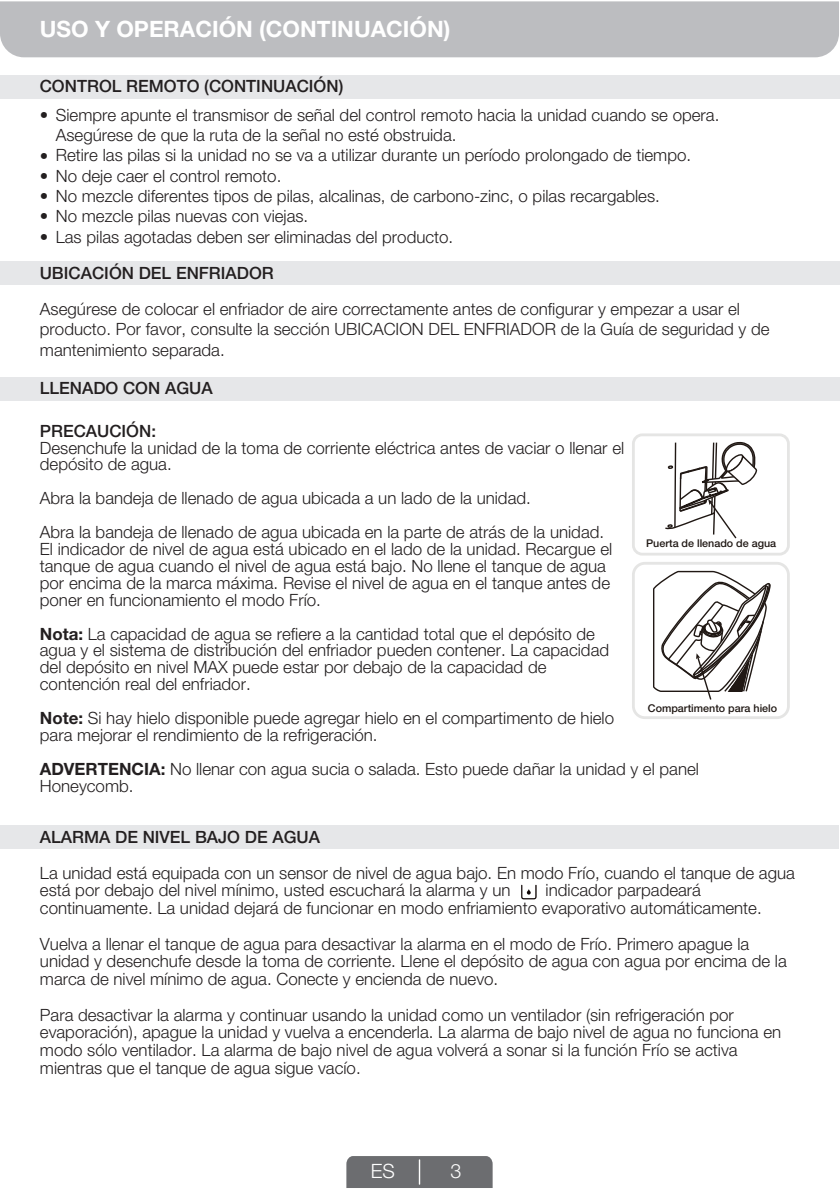
<style>
.page{position:relative;width:840px;height:1190px;background:#fff}
.page>*{position:absolute;margin:0;border:0;box-sizing:border-box;transform-origin:0 0}
.t1{font:700 22.6px "Helvetica Neue LT Std";color:#fff}
.t2{font:300 19.8px "Helvetica Neue LT Pro";color:#fff}
.t3{font:300 17px/17px "Helvetica Neue LT Pro";color:#231f20}
.t4{font:500 17px "Helvetica Neue LT Pro";color:#231f20}
.t5{font:500 10.8px "Helvetica Neue LT Pro";color:#201814}
.s1{font-weight:700}
</style>
<div class="page">
<div style="left:0;top:1px;width:839px;height:56px;background:#bcbdc0"></div>
<div style="left:0;top:377px;width:839px;height:24px;background:#e6e7e9"></div>
<div style="left:0;top:261px;width:839px;height:24px;background:#e6e7e9"></div>
<div style="left:0;top:75px;width:839px;height:24px;background:#e6e7e9"></div>
<div style="left:632px;top:433px;width:158px;height:123px;border:3px solid #e5e5e4;border-radius:9px"></div>
<svg style="left:664px;top:433px;width:94px;height:106px"></svg>
<div style="left:632px;top:562px;width:158px;height:157px;border:3px solid #e5e5e4;border-radius:12px"></div>
<svg style="left:653px;top:570px;width:118px;height:130px"></svg>
<div style="left:0;top:825px;width:839px;height:24px;background:#e6e7e9"></div>
<svg style="left:521px;top:885px;width:16px;height:14px"></svg>
<div style="left:346px;top:1156px;width:147px;height:32px;background:#6c6d70"></div>
<h1 class="t1" style="left:40px;top:16px;width:412px">USO Y OPERACIÓN (CONTINUACIÓN)</h1>
<p class="t4" style="left:40px;top:80px;width:305px">CONTROL REMOTO (CONTINUACIÓN)</p>
<p class="t3" style="left:56px;top:106px;width:665px;line-height:20.2px">Siempre apunte el transmisor de señal del control remoto hacia la unidad cuando se opera.<br>Asegúrese de que la ruta de la señal no esté obstruida.<br>Retire las pilas si la unidad no se va a utilizar durante un período prolongado de tiempo.<br>No deje caer el control remoto.<br>No mezcle diferentes tipos de pilas, alcalinas, de carbono-zinc, o pilas recargables.<br>No mezcle pilas nuevas con viejas.<br>Las pilas agotadas deben ser eliminadas del producto.</p>
<p class="t4" style="left:40px;top:267px;width:236px">UBICACIÓN DEL ENFRIADOR</p>
<p class="t3" style="left:40px;top:300px;width:731px;line-height:20.2px">Asegúrese de colocar el enfriador de aire correctamente antes de configurar y empezar a usar el producto. Por favor, consulte la sección UBICACION DEL ENFRIADOR de la Guía de seguridad y de mantenimiento separada.</p>
<p class="t4" style="left:40px;top:382px;width:174px">LLENADO CON AGUA</p>
<p class="t4" style="left:40px;top:424px;width:118px">PRECAUCIÓN:</p>
<p class="t3" style="left:40px;top:440px;width:586px">Desenchufe la unidad de la toma de corriente eléctrica antes de vaciar o llenar el depósito de agua.</p>
<p class="t3" style="left:40px;top:483px;width:566px;line-height:33.8px">Abra la bandeja de llenado de agua ubicada a un lado de la unidad.<br>Abra la bandeja de llenado de agua ubicada en la parte de atrás de la unidad.</p>
<p class="t3" style="left:40px;top:542px;width:574px">El indicador de nivel de agua está ubicado en el lado de la unidad. Recargue el tanque de agua cuando el nivel de agua está bajo. No llene el tanque de agua por encima de la marca máxima. Revise el nivel de agua en el tanque antes de poner en funcionamiento el modo Frío.</p>
<p class="t3" style="left:40px;top:626px;width:571px"><span class="s1">Nota:</span> La capacidad de agua se refiere a la cantidad total que el depósito de agua y el sistema de distribución del enfriador pueden contener. La capacidad del depósito en nivel MAX puede estar por debajo de la capacidad de contención real del enfriador.</p>
<p class="t3" style="left:40px;top:711px;width:576px"><span class="s1">Note:</span> Si hay hielo disponible puede agregar hielo en el compartimento de hielo para mejorar el rendimiento de la refrigeración.</p>
<p class="t3" style="left:40px;top:762px;width:661px"><span class="s1">ADVERTENCIA:</span> No llenar con agua sucia o salada. Esto puede dañar la unidad y el panel<br>Honeycomb.</p>
<p class="t5" style="left:646px;top:539px;width:132px">Puerta de llenado de agua</p>
<p class="t5" style="left:648px;top:704px;width:131px">Compartimento para hielo</p>
<p class="t4" style="left:40px;top:830px;width:282px">ALARMA DE NIVEL BAJO DE AGUA</p>
<p class="t3" style="left:40px;top:865px;width:757px;line-height:17.8px">La unidad está equipada con un sensor de nivel de agua bajo. En modo Frío, cuando el tanque de agua está por debajo del nivel mínimo, usted escuchará la alarma y un</p>
<p class="t3" style="left:40px;top:883px;width:723px;line-height:17.8px;text-indent:506px">indicador parpadeará continuamente. La unidad dejará de funcionar en modo enfriamiento evaporativo automáticamente.</p>
<p class="t3" style="left:40px;top:936px;width:748px;line-height:17.8px">Vuelva a llenar el tanque de agua para desactivar la alarma en el modo de Frío. Primero apague la unidad y desenchufe desde la toma de corriente. Llene el depósito de agua con agua por encima de la marca de nivel mínimo de agua. Conecte y encienda de nuevo.</p>
<p class="t3" style="left:40px;top:1007px;width:743px;line-height:17.8px">Para desactivar la alarma y continuar usando la unidad como un ventilador (sin refrigeración por evaporación), apague la unidad y vuelva a encenderla. La alarma de bajo nivel de agua no funciona en modo sólo ventilador. La alarma de bajo nivel de agua volverá a sonar si la función Frío se activa mientras que el tanque de agua sigue vacío.</p>
<p class="t2" style="left:371px;top:1164px;width:26px">ES</p>
<p class="t2" style="left:451px;top:1164px;width:12px">3</p>
</div>
